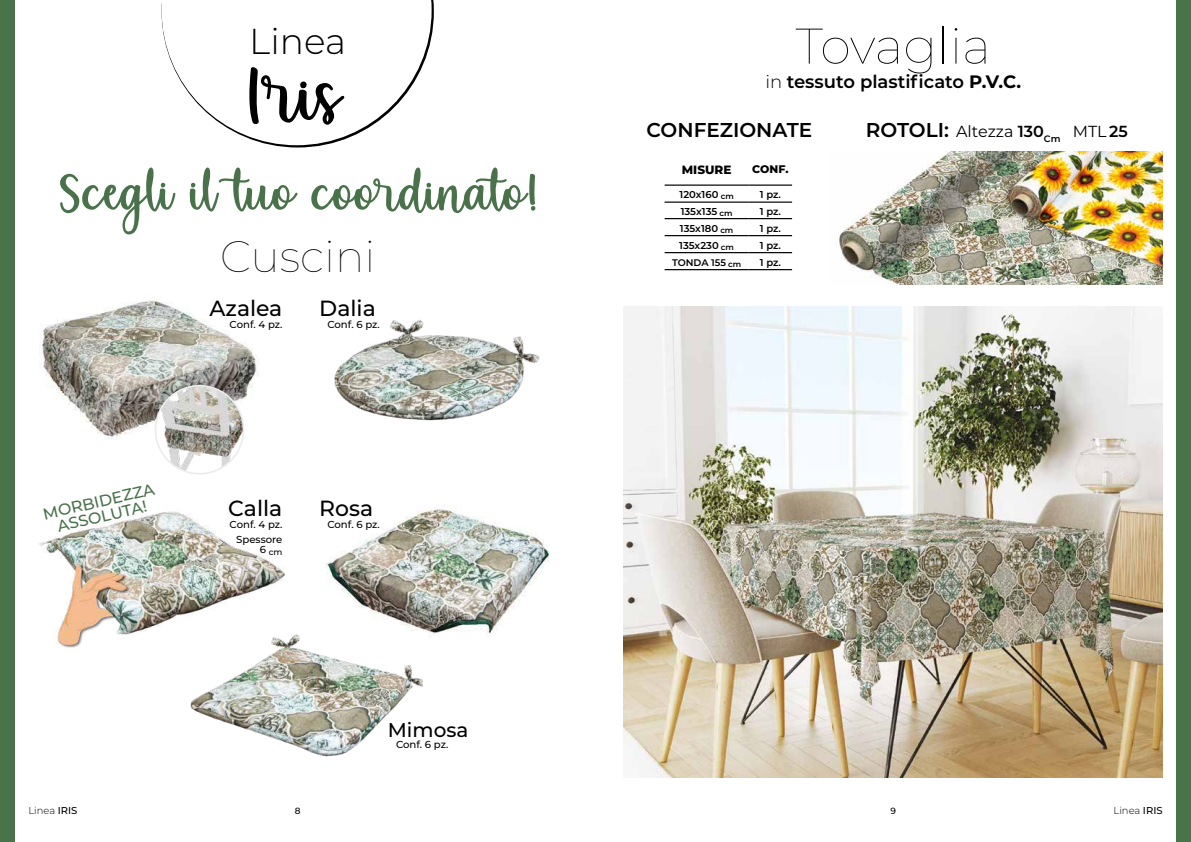
<style>
.page{position:relative;width:1191px;height:842px;background:#fff}
.page>*{position:absolute;margin:0;border:0;box-sizing:border-box;transform-origin:0 0}
.t1{font:100px "Michella Garden";color:#000}
.t2{font:70px "Michella Garden";color:#49724a}
.t3{font:100 50px "Montserrat";color:#000}
.t4{font:100 44px "Montserrat";color:#000}
.t5{font:300 36px "Montserrat";color:#000}
.t6{font:500 21.9px "Montserrat";color:#000}
.t7{font:600 20px "Montserrat";color:#000}
.t8{font:500 20px "Montserrat";color:#000}
.t9{font:600 18px "Montserrat";color:#000}
.t10{font:16px "Montserrat";color:#000}
.t11{font:500 16px/15px "Montserrat";color:#49724a;text-align:center}
.t12{font:800 12px "Montserrat";color:#000}
.t13{font:800 11px "Montserrat";color:#000}
.t14{font:500 10.1px/15.2px "Montserrat";color:#000;text-align:right}
.t15{font:600 10px "Montserrat";color:#000}
.t16{font:300 10px "Montserrat";color:#000}
.t17{font:600 9.6px "Montserrat";letter-spacing:-.005em;color:#000}
.t18{font:500 9px "Montserrat";color:#000}
.t19{font:500 8.4px "Montserrat";color:#000}
.s1{font-weight:300}
.s2{font-weight:700}
.s3{font-weight:600;font-size:20px}
.s4{font-weight:600}
.s5{font-weight:500}
</style>
<div class="page">
<img style="left:39px;top:437px;width:246px;height:211px">
<img style="left:325px;top:449px;width:224px;height:224px;border-radius:112px">
<img style="left:326px;top:260px;width:217px;height:217px;border-radius:109px">
<img style="left:34px;top:239px;width:229px;height:230px;border-radius:115px">
<img style="left:184px;top:574px;width:239px;height:240px;border-radius:120px">
<img style="left:155px;top:386px;width:88px;height:88px;border-radius:44px">
<div style="left:155px;top:385px;width:89px;height:90px;border:2px solid #ececec;border-radius:50%"></div>
<img style="left:624px;top:307px;width:538px;height:471px">
<hr style="left:664px;top:202px;width:84px;height:1px;background:#000">
<hr style="left:748px;top:202px;width:44px;height:1px;background:#000">
<hr style="left:664px;top:218px;width:84px;height:1px;background:#000">
<hr style="left:748px;top:218px;width:44px;height:1px;background:#000">
<hr style="left:664px;top:235px;width:84px;height:1px;background:#000">
<hr style="left:748px;top:235px;width:44px;height:1px;background:#000">
<hr style="left:664px;top:252px;width:84px;height:1px;background:#000">
<hr style="left:748px;top:252px;width:44px;height:1px;background:#000">
<hr style="left:664px;top:269px;width:84px;height:1px;background:#000">
<hr style="left:748px;top:269px;width:44px;height:1px;background:#000">
<hr style="left:664px;top:185px;width:84px;height:1px;background:#000">
<hr style="left:748px;top:185px;width:44px;height:1px;background:#000">
<img style="left:839px;top:152px;width:323px;height:132px">
<svg style="left:162px;top:0;width:272px;height:147px"></svg>
<div style="left:0;top:0;width:14px;height:842px;background:#4a7349"></div>
<div style="left:1176px;top:0;width:15px;height:842px;background:#4a7349"></div>
<h3 class="t5" style="left:249px;top:17px;width:98px">Linea</h3>
<h1 class="t1" style="left:244px;top:60px;width:98px">Iris</h1>
<h2 class="t2" style="left:57px;top:168px;width:484px">Scegli il tuo coordinato!</h2>
<h3 class="t4" style="left:220px;top:227px;width:157px">Cuscini</h3>
<h3 class="t6" style="left:210px;top:293px;width:74px">Azalea</h3>
<p class="t14" style="left:230px;top:316px;width:54px">Conf. 4 pz.</p>
<h3 class="t6" style="left:319px;top:293px;width:58px">Dalia</h3>
<p class="t14" style="left:327px;top:316px;width:54px">Conf. 6 pz.</p>
<h3 class="t11" style="left:41px;top:506px;width:116px;rotate:-13deg">MORBIDEZZA<br>ASSOLUTA!</h3>
<h3 class="t6" style="left:228px;top:493px;width:56px">Calla</h3>
<p class="t14" style="left:230px;top:516px;width:54px">Conf. 4 pz.<br>Spessore</p>
<p class="t19" style="left:260px;top:546px;width:24px"><sup>6</sup> cm</p>
<h3 class="t6" style="left:319px;top:493px;width:55px">Rosa</h3>
<p class="t14" style="left:327px;top:516px;width:54px">Conf. 6 pz.</p>
<h3 class="t8" style="left:388px;top:715px;width:82px">Mimosa</h3>
<p class="t14" style="left:396px;top:737px;width:54px">Conf. 6 pz.</p>
<h3 class="t3" style="left:795px;top:13px;width:197px">Tovaglia</h3>
<h3 class="t9" style="left:765px;top:68px;width:257px"><span class="s1">in</span> tessuto plastificato <span class="s2">P.V.C.</span></h3>
<h3 class="t7" style="left:646px;top:115px;width:167px">CONFEZIONATE</h3>
<h3 class="t10" style="left:865px;top:120px;width:263px"><span class="s3">ROTOLI:</span> Altezza <span class="s4">130</span><sub>Cm</sub> MTL <span class="s4">25</span></h3>
<p class="t12" style="left:682px;top:161px;width:51px">MISURE</p>
<p class="t13" style="left:752px;top:161px;width:38px">CONF.</p>
<p class="t15" style="left:679px;top:188px;width:56px">120x160 <sub>cm</sub></p>
<p class="t15" style="left:760px;top:188px;width:23px">1 pz.</p>
<p class="t15" style="left:681px;top:205px;width:53px">135x135 <sub>cm</sub></p>
<p class="t15" style="left:760px;top:205px;width:23px">1 pz.</p>
<p class="t15" style="left:680px;top:221px;width:55px">135x180 <sub>cm</sub></p>
<p class="t15" style="left:760px;top:221px;width:23px">1 pz.</p>
<p class="t15" style="left:679px;top:238px;width:56px">135x230 <sub>cm</sub></p>
<p class="t15" style="left:760px;top:238px;width:23px">1 pz.</p>
<p class="t17" style="left:672px;top:256px;width:71px">TONDA 155 <sub>cm</sub></p>
<p class="t15" style="left:760px;top:255px;width:23px">1 pz.</p>
<p class="t16" style="left:28px;top:803px;width:51px">Linea <span class="s5">IRIS</span></p>
<p class="t18" style="left:295px;top:804px;width:7px">8</p>
<p class="t18" style="left:890px;top:804px;width:7px">9</p>
<p class="t16" style="left:1113px;top:803px;width:51px">Linea <span class="s5">IRIS</span></p>
</div>
